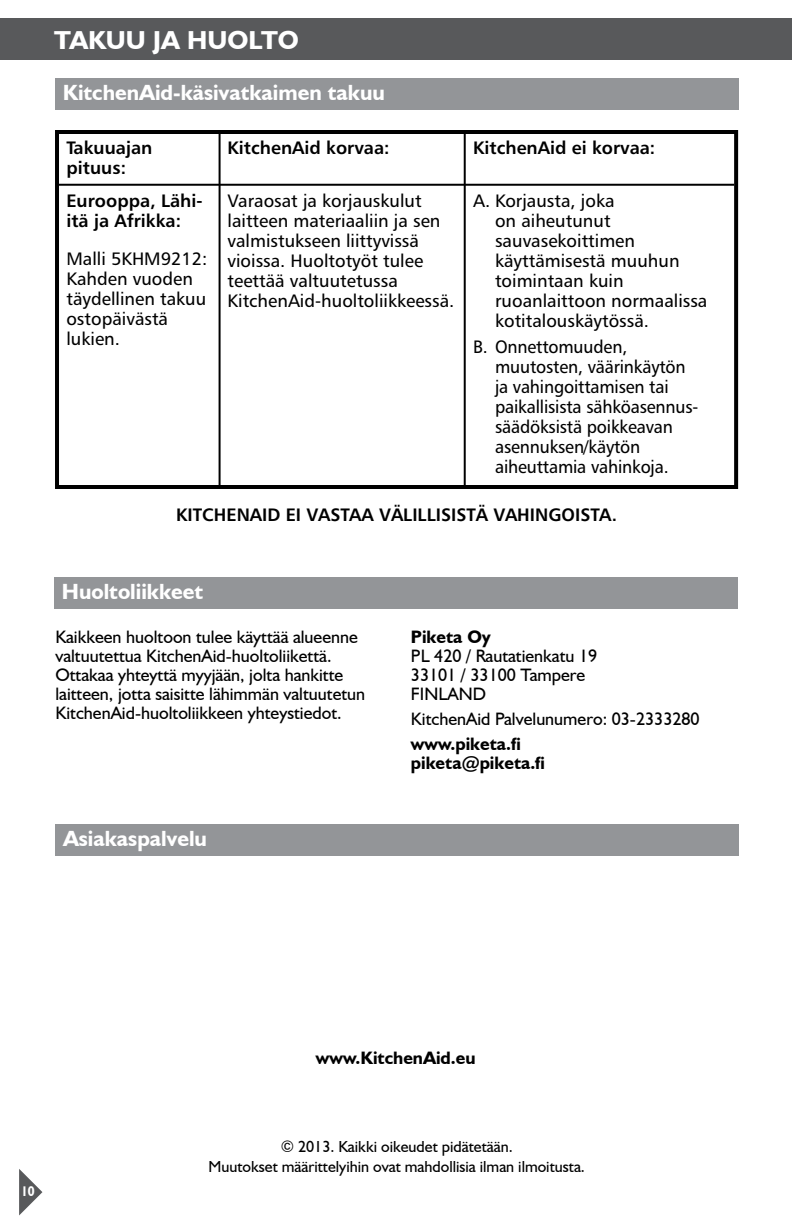
<style>
.page{position:relative;width:792px;height:1224px;background:#fff}
.page>*{position:absolute;margin:0;border:0;box-sizing:border-box;transform-origin:0 0}
.t1{font:700 26px "Humanist 521 BT";color:#fff}
.t2{font:700 22px "Humanist 521 BT";color:#fff}
.t3{font:18px/20px "Humanist 777 BT Roman B";color:#000}
.t4{font:18px/19px "Humanist 521 BT";color:#000}
.t5{font:18px/20px "Humanist 777 BT Roman B";color:#000;scale:.96 1}
.t6{font:18px/20px "Humanist 777 BT Bold B";color:#000}
.t7{font:700 18px/19px "Humanist 521 BT";color:#000}
.t8{font:16px/20px "Humanist 521 BT";color:#000;text-align:center}
.t9{font:700 14px "Humanist 521 BT";color:#fff;scale:.9 1}
</style>
<div class="page">
<svg style="left:19px;top:1169px;width:23px;height:46px"></svg>
<div style="left:0;top:18px;width:792px;height:42px;background:#58595b"></div>
<div style="left:55px;top:130px;width:683px;height:359px;border:4px solid #000"></div>
<hr style="left:219px;top:132px;width:2px;height:357px;background:#000">
<hr style="left:464px;top:131px;width:2px;height:354px;background:#000">
<hr style="left:59px;top:184px;width:675px;height:2px;background:#000">
<div style="left:55px;top:78px;width:684px;height:32px;background:#939598"></div>
<div style="left:54px;top:577px;width:684px;height:32px;background:#939598"></div>
<div style="left:55px;top:824px;width:684px;height:32px;background:#939598"></div>
<h1 class="t1" style="left:54px;top:24px;width:54px">Takuu</h1>
<h1 class="t1" style="left:153px;top:24px;width:74px">ja Huol</h1>
<h1 class="t1" style="left:261px;top:24px;width:33px">to</h1>
<p class="t2" style="left:63px;top:79px;width:324px">KitchenAid-käsivatkaimen takuu</p>
<p class="t6" style="left:66px;top:137px;width:88px">Takuuajan pituus:</p>
<p class="t6" style="left:228px;top:137px;width:163px">KitchenAid korvaa:</p>
<p class="t6" style="left:473px;top:137px;width:184px">KitchenAid ei korvaa:</p>
<p class="t6" style="left:66px;top:191px;width:138px">Eurooppa, Lähi&shy;itä ja Afrikka:</p>
<p class="t3" style="left:66px;top:249px;width:142px">Malli 5KHM9212:<br>Kahden vuoden täydellinen takuu ostopäivästä lukien.</p>
<p class="t3" style="left:228px;top:191px;width:228px">Varaosat ja korjauskulut laitteen materiaaliin ja sen valmistukseen liittyvissä vioissa. Huoltotyöt tulee teettää valtuutetussa<br>KitchenAid-huoltoliikkeessä.</p>
<p class="t3" style="left:495px;top:191px;width:214px;text-indent:-22px">A. Korjausta, joka<br>on aiheutunut sauvasekoittimen käyttämisestä muuhun toimintaan kuin ruoanlaittoon normaalissa kotitalouskäytössä.</p>
<p class="t5" style="left:495px;top:337px;width:212px;text-indent:-22px">B. Onnettomuuden, muutosten, väärinkäytön ja vahingoittamisen tai paikallisista sähköasennus&shy;säädöksistä poikkeavan asennuksen/käytön aiheuttamia vahinkoja.</p>
<p class="t6" style="left:176px;top:504px;width:442px">KITCHENAID EI VASTAA VÄLILLISISTÄ VAHINGOISTA.</p>
<p class="t2" style="left:62px;top:578px;width:143px">Huoltoliikkeet</p>
<p class="t4" style="left:55px;top:627px;width:311px">Kaikkeen huoltoon tulee käyttää alueenne valtuutettua KitchenAid-huoltoliikettä.<br>Ottakaa yhteyttä myyjään, jolta hankitte laitteen, jotta saisitte lähimmän valtuutetun KitchenAid-huoltoliikkeen yhteystiedot.</p>
<p class="t7" style="left:411px;top:627px;width:82px">Piketa Oy</p>
<p class="t4" style="left:411px;top:646px;width:188px">PL 420 / Rautatienkatu 19<br>33101 / 33100 Tampere<br>FINLAND</p>
<p class="t4" style="left:411px;top:709px;width:290px">KitchenAid Palvelunumero: 03-2333280</p>
<p class="t7" style="left:411px;top:734px;width:136px">www.piketa.fi piketa@piketa.fi</p>
<p class="t2" style="left:63px;top:825px;width:146px">Asiakaspalvelu</p>
<p class="t9" style="left:21px;top:1182px;width:17px">10</p>
<p class="t7" style="left:316px;top:1048px;width:161px">www.KitchenAid.eu</p>
<p class="t8" style="left:209px;top:1136px;width:378px">© 2013. Kaikki oikeudet pidätetään.<br>Muutokset määrittelyihin ovat mahdollisia ilman ilmoitusta.</p>
</div>
